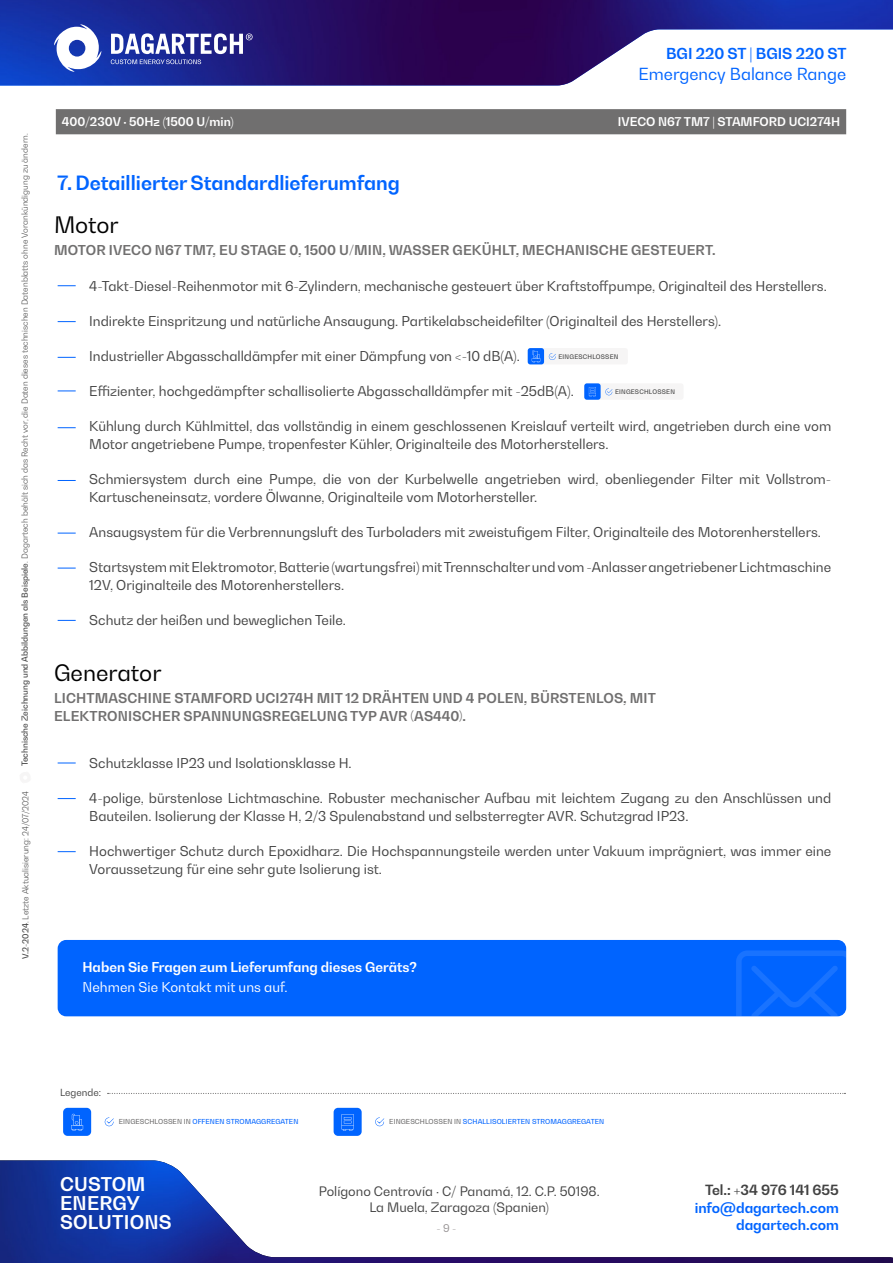
<style>
.page{position:relative;width:893px;height:1263px;background:#fff}
.page>*{position:absolute;margin:0;border:0;box-sizing:border-box;transform-origin:0 0}
.t1{font:22.5px "Bw Gradual";color:#000}
.t2{font:700 19.5px "Bw Gradual";color:#0064ff}
.t3{font:700 18.75px/19.4px "Bw Gradual";letter-spacing:.01em;color:#fff}
.t4{font:16.5px "Bw Gradual";color:#0064ff}
.t5{font:700 15px "Bw Gradual";color:#0064ff}
.t6{font:700 13.95px "Bw Gradual";color:#0064ff}
.t7{font:700 13.95px "Bw Gradual";color:#424242}
.t8{font:13.5px/18px "Bw Gradual";color:#424242}
.t9{font:700 13.5px/18px "Bw Gradual";letter-spacing:.01em;color:#706f6f}
.t10{font:700 13.5px "Bw Gradual";color:#fff}
.t11{font:13.5px "Bw Gradual";color:#fff}
.t12{font:12.9px/16.2px "Bw Gradual";color:#424242;text-align:center}
.t13{font:700 12px "Bw Gradual";color:#fff}
.t14{font:10.5px "Bw Gradual";color:#949091}
.t15{font:9.75px "Bw Gradual";color:#424242}
.t16{font:300 8.25px "Bw Gradual";color:#424242}
.t17{font:500 6.75px "Bw Gradual";letter-spacing:.01em;color:#0064ff}
.t18{font:500 6.3px "Bw Gradual";letter-spacing:.035em;color:#424242}
.s1{font-weight:500}
.s2{color:#706f6f}
</style>
<div class="page">
<img style="left:0;top:1160px;width:893px;height:103px">
<img style="left:0;top:0;width:893px;height:85px">
<svg style="left:111px;top:33px;width:142px;height:31px"></svg>
<svg style="left:54px;top:24px;width:47px;height:48px"></svg>
<svg style="left:58px;top:285px;width:18px;height:1px"></svg>
<svg style="left:58px;top:763px;width:18px;height:1px"></svg>
<svg style="left:58px;top:798px;width:18px;height:1px"></svg>
<svg style="left:58px;top:851px;width:18px;height:1px"></svg>
<svg style="left:58px;top:321px;width:18px;height:1px"></svg>
<svg style="left:58px;top:357px;width:18px;height:1px"></svg>
<svg style="left:58px;top:391px;width:18px;height:1px"></svg>
<svg style="left:58px;top:427px;width:18px;height:1px"></svg>
<svg style="left:58px;top:480px;width:18px;height:1px"></svg>
<svg style="left:58px;top:533px;width:18px;height:1px"></svg>
<svg style="left:58px;top:568px;width:18px;height:1px"></svg>
<svg style="left:58px;top:620px;width:18px;height:1px"></svg>
<div style="left:58px;top:940px;width:788px;height:76px;background:#0064ff;border-radius:9px"></div>
<svg style="left:736px;top:950px;width:110px;height:66px"></svg>
<svg style="left:108px;top:1093px;width:737px;height:1px"></svg>
<div style="left:334px;top:1108px;width:28px;height:28px;background:#0064ff;border-radius:4px"></div>
<svg style="left:342px;top:1114px;width:12px;height:17px"></svg>
<svg style="left:375px;top:1117px;width:9px;height:9px"></svg>
<div style="left:63px;top:1108px;width:28px;height:28px;background:#0064ff;border-radius:4px"></div>
<svg style="left:105px;top:1117px;width:9px;height:9px"></svg>
<svg style="left:72px;top:1114px;width:10px;height:16px"></svg>
<div style="left:528px;top:348px;width:100px;height:16px;background:#f6f5f5;border-radius:3px"></div>
<svg style="left:549px;top:353px;width:7px;height:7px"></svg>
<div style="left:528px;top:348px;width:16px;height:16px;background:#0064ff;border-radius:3px"></div>
<svg style="left:532px;top:350px;width:8px;height:12px"></svg>
<div style="left:584px;top:383px;width:100px;height:17px;background:#f6f5f5;border-radius:3px"></div>
<svg style="left:605px;top:388px;width:7px;height:7px"></svg>
<div style="left:584px;top:383px;width:17px;height:17px;background:#0064ff;border-radius:3px"></div>
<svg style="left:589px;top:387px;width:7px;height:10px"></svg>
<div style="left:56px;top:109px;width:790px;height:25px;background:#706f6f"></div>
<p class="t16" style="left:19px;top:766px;width:634px;rotate:-90deg"><span class="s1">Technische Zeichnung und Abbildungen als Beispiele</span>. Dagartech behält sich das Recht vor, die Daten dieses technischen Datenblatts ohne Vorankündigung zu ändern.</p>
<p class="t16" style="left:20px;top:959px;width:169px;rotate:-90deg"><span class="s1">V.2-2024</span>. Letzte Aktualisierung: 24/07/2024</p>
<p class="t5" style="left:666px;top:44px;width:182px">BGI 220 ST | BGIS 220 ST</p>
<p class="t4" style="left:639px;top:63px;width:209px">Emergency Balance Range</p>
<p class="t13" style="left:62px;top:114px;width:173px">400/230V · 50Hz (1500 U/min)</p>
<p class="t13" style="left:618px;top:114px;width:224px">IVECO N67 TM7 | STAMFORD UCI274H</p>
<h2 class="t2" style="left:58px;top:169px;width:344px">7. Detaillierter Standardlieferumfang</h2>
<h1 class="t1" style="left:54px;top:210px;width:66px">Motor</h1>
<p class="t9" style="left:54px;top:241px;width:663px">MOTOR IVECO N67 TM7, EU STAGE 0, 1500 U/MIN, WASSER GEKÜHLT, MECHANISCHE GESTEUERT.</p>
<p class="t8" style="left:89px;top:277px;width:739px">4-Takt-Diesel-Reihenmotor mit 6-Zylindern, mechanische gesteuert über Kraftstoffpumpe, Originalteil des Herstellers.</p>
<p class="t8" style="left:89px;top:312px;width:633px">Indirekte Einspritzung und natürliche Ansaugung. Partikelabscheidefilter (Originalteil des Herstellers).</p>
<p class="t8" style="left:89px;top:347px;width:432px">Industrieller Abgasschalldämpfer mit einer Dämpfung von &lt;-10 dB(A).</p>
<p class="t8" style="left:89px;top:382px;width:486px">Effizienter, hochgedämpfter schallisolierte Abgasschalldämpfer mit -25dB(A).</p>
<p class="t8" style="left:89px;top:417px;width:743px">Kühlung durch Kühlmittel, das vollständig in einem geschlossenen Kreislauf verteilt wird, angetrieben durch eine vom<br>Motor angetriebene Pumpe, tropenfester Kühler, Originalteile des Motorherstellers.</p>
<p class="t8" style="left:89px;top:470px;width:743px">Schmiersystem durch eine Pumpe, die von der Kurbelwelle angetrieben wird, obenliegender Filter mit Vollstrom-<br>Kartuscheneinsatz, vordere Ölwanne, Originalteile vom Motorhersteller.</p>
<p class="t8" style="left:89px;top:523px;width:733px">Ansaugsystem für die Verbrennungsluft des Turboladers mit zweistufigem Filter, Originalteile des Motorenherstellers.</p>
<p class="t8" style="left:89px;top:558px;width:743px">Startsystem mit Elektromotor, Batterie (wartungsfrei) mit Trennschalter und vom -Anlasser angetriebener Lichtmaschine<br>12V, Originalteile des Motorenherstellers.</p>
<p class="t8" style="left:89px;top:611px;width:258px">Schutz der heißen und beweglichen Teile.</p>
<p class="t18" style="left:558px;top:352px;width:61px">EINGESCHLOSSEN</p>
<p class="t18" style="left:615px;top:387px;width:61px">EINGESCHLOSSEN</p>
<h1 class="t1" style="left:54px;top:658px;width:109px">Generator</h1>
<p class="t9" style="left:54px;top:689px;width:603px">LICHTMASCHINE STAMFORD UCI274H MIT 12 DRÄHTEN UND 4 POLEN, BÜRSTENLOS, MIT<br>ELEKTRONISCHER SPANNUNGSREGELUNG TYP AVR (AS440).</p>
<p class="t8" style="left:89px;top:754px;width:264px">Schutzklasse IP23 und Isolationsklasse H.</p>
<p class="t8" style="left:89px;top:789px;width:743px">4-polige, bürstenlose Lichtmaschine. Robuster mechanischer Aufbau mit leichtem Zugang zu den Anschlüssen und<br>Bauteilen. Isolierung der Klasse H, 2/3 Spulenabstand und selbsterregter AVR. Schutzgrad IP23.</p>
<p class="t8" style="left:89px;top:842px;width:744px">Hochwertiger Schutz durch Epoxidharz. Die Hochspannungsteile werden unter Vakuum imprägniert, was immer eine<br>Voraussetzung für eine sehr gute Isolierung ist.</p>
<p class="t10" style="left:82px;top:959px;width:336px">Haben Sie Fragen zum Lieferumfang dieses Geräts?</p>
<p class="t11" style="left:82px;top:978px;width:207px">Nehmen Sie Kontakt mit uns auf.</p>
<p class="t15" style="left:60px;top:1086px;width:43px">Legende:</p>
<p class="t17" style="left:119px;top:1117px;width:181px"><span class="s2">EINGESCHLOSSEN IN</span> OFFENEN STROMAGGREGATEN</p>
<p class="t17" style="left:389px;top:1117px;width:216px"><span class="s2">EINGESCHLOSSEN IN</span> SCHALLISOLIERTEN STROMAGGREGATEN</p>
<h3 class="t3" style="left:60px;top:1173px;width:113px">CUSTOM<br>ENERGY<br>SOLUTIONS</h3>
<p class="t12" style="left:319px;top:1182px;width:282px">Polígono Centrovía · C/ Panamá, 12. C.P. 50198.<br>La Muela, Zaragoza (Spanien)</p>
<p class="t14" style="left:436px;top:1221px;width:22px">- 9 -</p>
<p class="t7" style="left:705px;top:1180px;width:135px">Tel.: +34 976 141 655</p>
<p class="t6" style="left:695px;top:1199px;width:146px">info@dagartech.com</p>
<p class="t6" style="left:736px;top:1215px;width:104px">dagartech.com</p>
</div>
